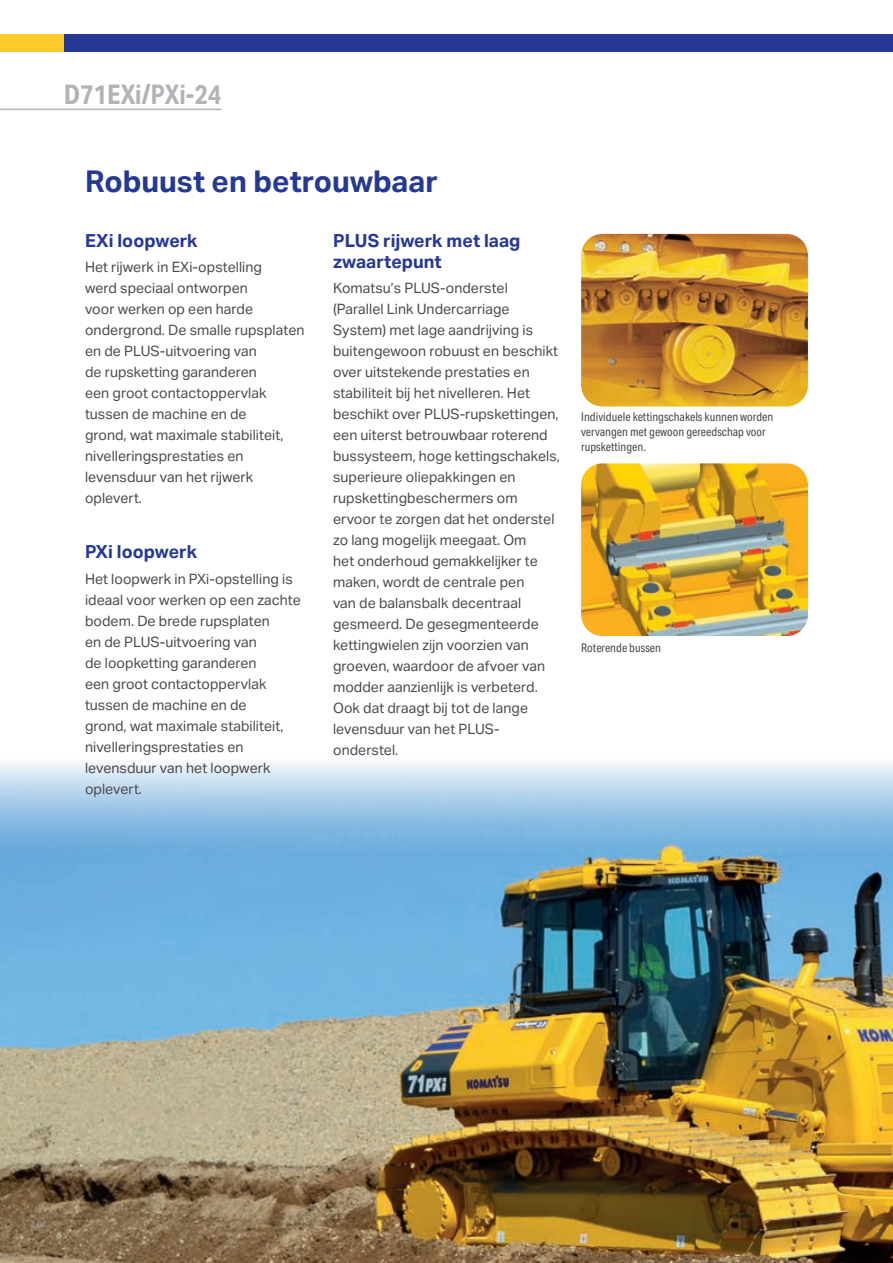
<style>
.page{position:relative;width:893px;height:1263px;background:#fff}
.page>*{position:absolute;margin:0;border:0;box-sizing:border-box;transform-origin:0 0}
.t1{font:700 30px "Aktiv Grotesk";color:#263895}
.t2{font:700 27px "Aktiv Grotesk Cd";color:#b2b3b7}
.t3{font:700 18px/21px "Aktiv Grotesk";color:#263895}
.t4{font:14.25px/21px "Aktiv Grotesk";color:#4b4c4d}
.t5{font:12px/15px "Aktiv Grotesk Cd";color:#4b4c4d}
.t6{font:10.5px "Aktiv Grotesk";color:#939598}
</style>
<div class="page">
<img style="left:0;top:762px;width:893px;height:501px">
<img style="left:581px;top:463px;width:227px;height:173px">
<img style="left:581px;top:234px;width:227px;height:173px">
<hr style="left:0;top:109px;width:221px;height:1px;background:#b2b3b7">
<div style="left:0;top:34px;width:143px;height:17px;background:#fec92d"></div>
<div style="left:64px;top:34px;width:829px;height:17px;background:#263895"></div>
<h2 class="t2" style="left:64px;top:79px;width:159px">D71EXi/PXi-24</h2>
<h1 class="t1" style="left:85px;top:164px;width:354px">Robuust en betrouwbaar</h1>
<p class="t3" style="left:85px;top:230px;width:114px">EXi loopwerk</p>
<p class="t4" style="left:85px;top:257px;width:221px">Het rijwerk in EXi-opstelling<br>werd speciaal ontworpen<br>voor werken op een harde ondergrond. De smalle rupsplaten en de PLUS-uitvoering van<br>de rupsketting garanderen<br>een groot contactoppervlak tussen de machine en de<br>grond, wat maximale stabiliteit, nivelleringsprestaties en levensduur van het rijwerk oplevert.</p>
<p class="t3" style="left:85px;top:542px;width:114px">PXi loopwerk</p>
<p class="t4" style="left:85px;top:568px;width:217px">Het loopwerk in PXi-opstelling is ideaal voor werken op een zachte bodem. De brede rupsplaten<br>en de PLUS-uitvoering van<br>de loopketting garanderen<br>een groot contactoppervlak tussen de machine en de<br>grond, wat maximale stabiliteit, nivelleringsprestaties en levensduur van het loopwerk oplevert.</p>
<p class="t3" style="left:333px;top:230px;width:189px">PLUS rijwerk met laag zwaartepunt</p>
<p class="t4" style="left:333px;top:278px;width:228px">Komatsu’s PLUS-onderstel (Parallel Link Undercarriage<br>System) met lage aandrijving is buitengewoon robuust en beschikt over uitstekende prestaties en stabiliteit bij het nivelleren. Het beschikt over PLUS-rupskettingen, een uiterst betrouwbaar roterend bussysteem, hoge kettingschakels, superieure oliepakkingen en rupskettingbeschermers om ervoor te zorgen dat het onderstel zo lang mogelijk meegaat. Om<br>het onderhoud gemakkelijker te maken, wordt de centrale pen<br>van de balansbalk decentraal gesmeerd. De gesegmenteerde kettingwielen zijn voorzien van groeven, waardoor de afvoer van modder aanzienlijk is verbeterd.<br>Ook dat draagt bij tot de lange levensduur van het PLUS&shy;onderstel.</p>
<p class="t5" style="left:581px;top:409px;width:194px">Individuele kettingschakels kunnen worden vervangen met gewoon gereedschap voor rupskettingen.</p>
<p class="t5" style="left:581px;top:641px;width:81px">Roterende bussen</p>
<p class="t6" style="left:30px;top:1218px;width:14px">16</p>
</div>
